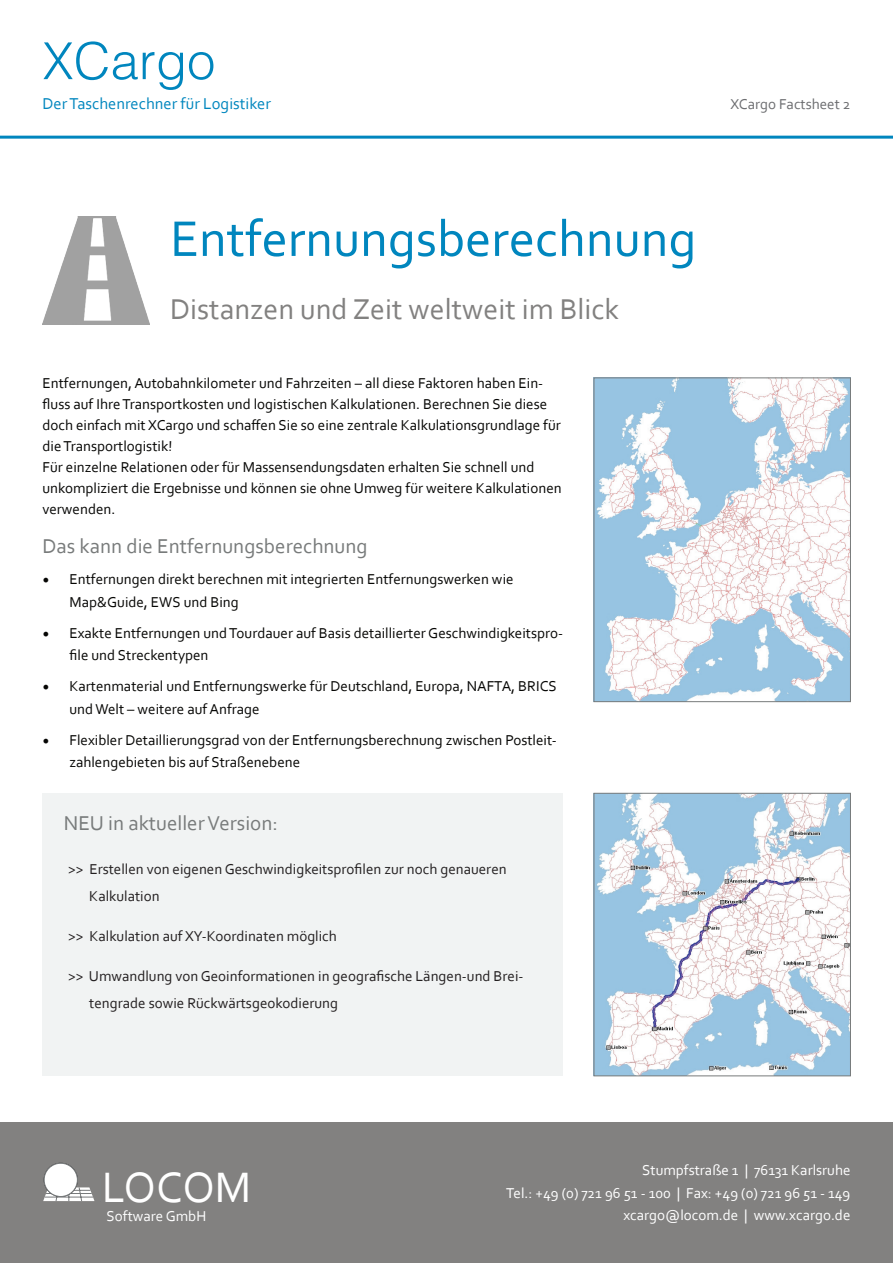
<style>
.page{position:relative;width:893px;height:1263px;background:#fff}
.page>*{position:absolute;margin:0;border:0;box-sizing:border-box;transform-origin:0 0}
.t1{font:52.5px "Corbel";color:#0086be}
.t2{font:300 51px "Helvetica LT Std";color:#0086be}
.t3{font:44.55px "Corbel";color:#fff}
.t4{font:30px "Corbel";color:#828180}
.t5{font:21px "Corbel";color:#787b7b}
.t6{font:16.5px "Corbel";color:#0086be}
.t7{font:15px/21px "Corbel";color:#060604}
.t8{font:15px/27px "Corbel";color:#231f20}
.t9{font:15px/22.5px "Corbel";color:#fff;text-align:right}
.t10{font:15px "Corbel";color:#6c6d70}
.s1{font-family:"Minion Pro";font-size:18px}
</style>
<div class="page">
<hr style="left:0;top:136px;width:893px;height:3px;background:#0086be">
<img style="left:43px;top:217px;width:107px;height:107px">
<img style="left:596px;top:795px;width:253px;height:279px">
<div style="left:594px;top:793px;width:257px;height:283px;border:1px solid #787b7b"></div>
<img style="left:596px;top:380px;width:253px;height:320px">
<div style="left:594px;top:378px;width:257px;height:324px;border:1px solid #787b7b"></div>
<div style="left:0;top:1123px;width:893px;height:140px;background:#828180"></div>
<svg style="left:43px;top:1187px;width:51px;height:15px"></svg>
<div style="left:44px;top:1163px;width:33px;height:33px;background:#fff;border-radius:50%"></div>
<div style="left:44px;top:1163px;width:34px;height:34px;border:1px solid #777a7b;border-radius:50%"></div>
<div style="left:43px;top:793px;width:520px;height:283px;background:#f1f3f3"></div>
<h2 class="t2" style="left:43px;top:29px;width:174px">XCargo</h2>
<p class="t6" style="left:43px;top:93px;width:230px">Der Taschenrechner für Logistiker</p>
<p class="t10" style="left:730px;top:94px;width:122px">XCargo Factsheet 2</p>
<h1 class="t1" style="left:170px;top:206px;width:528px">Entfernungsberechnung</h1>
<h3 class="t4" style="left:170px;top:290px;width:451px">Distanzen und Zeit weltweit im Blick</h3>
<p class="t7" style="left:43px;top:372px;width:521px">Entfernungen, Autobahnkilometer und Fahrzeiten – all diese Faktoren haben Ein&shy;fluss auf Ihre Transportkosten und logistischen Kalkulationen. Berechnen Sie diese doch einfach mit XCargo und schaffen Sie so eine zentrale Kalkulationsgrundlage für die Transportlogistik!<br>Für einzelne Relationen oder für Massensendungsdaten erhalten Sie schnell und unkompliziert die Ergebnisse und können sie ohne Umweg für weitere Kalkulationen verwenden.</p>
<h3 class="t5" style="left:43px;top:533px;width:327px">Das kann die Entfernungsberechnung</h3>
<p class="t7" style="left:70px;top:567px;width:446px;line-height:22.5px;text-indent:-27px"><span class="s1">•</span> Entfernungen direkt berechnen mit integrierten Entfernungswerken wie<br>Map&amp;Guide, EWS und Bing</p>
<p class="t7" style="left:70px;top:621px;width:495px;line-height:22.5px;text-indent:-27px"><span class="s1">•</span> Exakte Entfernungen und Tourdauer auf Basis detaillierter Geschwindigkeitspro&shy;file und Streckentypen</p>
<p class="t7" style="left:70px;top:674px;width:489px;line-height:22.5px;text-indent:-27px"><span class="s1">•</span> Kartenmaterial und Entfernungswerke für Deutschland, Europa, NAFTA, BRICS und Welt – weitere auf Anfrage</p>
<p class="t7" style="left:70px;top:728px;width:489px;line-height:22.5px;text-indent:-27px"><span class="s1">•</span> Flexibler Detaillierungsgrad von der Entfernungsberechnung zwischen Postleit&shy;zahlengebieten bis auf Straßenebene</p>
<h3 class="t5" style="left:64px;top:810px;width:216px">NEU in aktueller Version:</h3>
<p class="t8" style="left:89px;top:855px;width:419px;text-indent:-21px">&gt;&gt; Erstellen von eigenen Geschwindigkeitsprofilen zur noch genaueren<br>Kalkulation</p>
<p class="t8" style="left:68px;top:922px;width:270px">&gt;&gt; Kalkulation auf XY-Koordinaten möglich</p>
<p class="t8" style="left:89px;top:962px;width:436px;text-indent:-21px">&gt;&gt; Umwandlung von Geoinformationen in geografische Längen-und Brei&shy;tengrade sowie Rückwärtsgeokodierung</p>
<h3 class="t3" style="left:102px;top:1159px;width:151px">LOCOM</h3>
<p class="t9" style="left:107px;top:1204px;width:101px">Software GmbH</p>
<p class="t9" style="left:506px;top:1159px;width:346px">Stumpfstraße 1 | 76131 Karlsruhe<br>Tel.: +49 (0) 721 96 51 - 100 | Fax: +49 (0) 721 96 51 - 149 xcargo@locom.de | www.xcargo.de</p>
</div>
